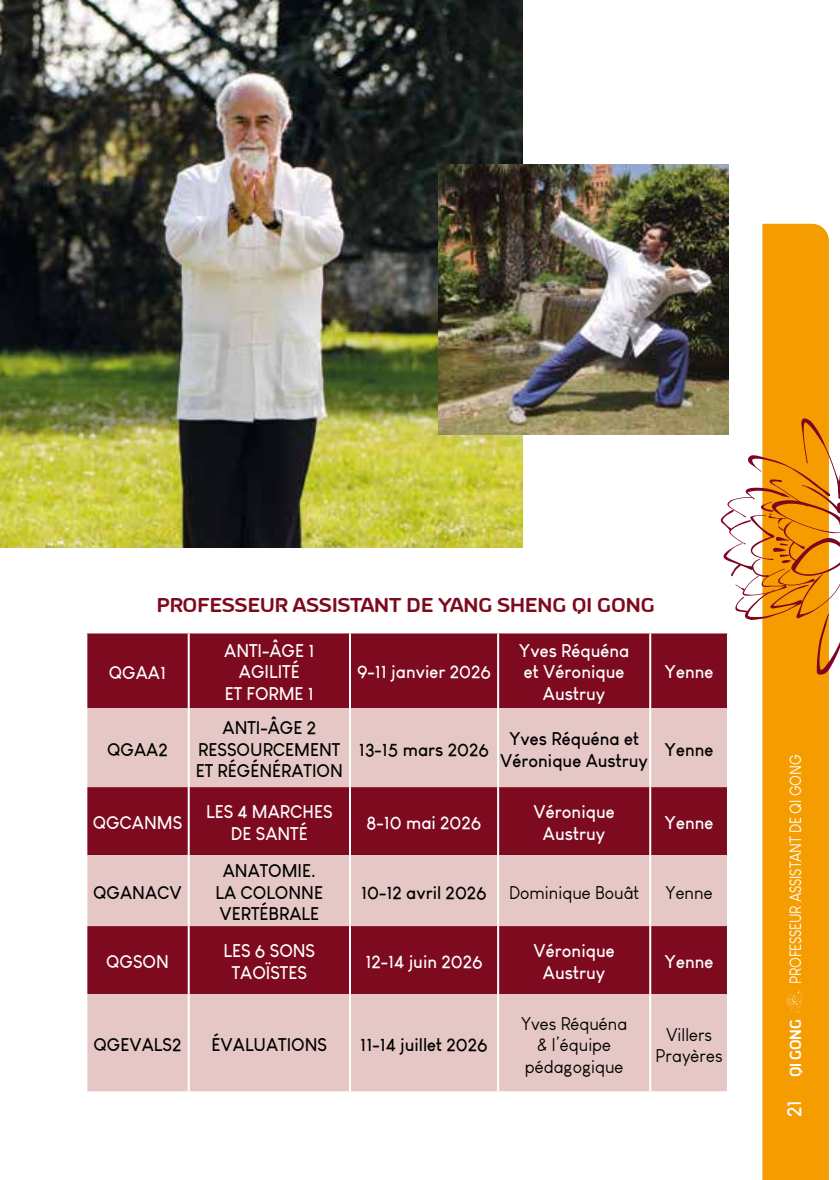
<style>
.page{position:relative;width:840px;height:1180px;background:#fff}
.page>*{position:absolute;margin:0;border:0;box-sizing:border-box;transform-origin:0 0}
.t1{font:700 20px "Byom";color:#7d0a1e}
.t2{font:700 18px/21.6px "Louis George Cafe";color:#fff;text-align:center;scale:.96 1}
.t3{font:700 18px/21.6px "Louis George Cafe";color:#000;text-align:center;scale:.96 1}
.t4{font:18px/21.6px "Louis George Cafe";color:#000;text-align:center;scale:.96 1}
.t5{font:16px "Louis George Cafe";letter-spacing:-.01em;color:#fff;scale:.89 1}
.t6{font:700 16px "Byom";letter-spacing:-.01em;color:#fff;scale:.89 1}
.s1{font-weight:400}
.s2{font-family:"Louis George Cafe";font-size:20px}
</style>
<div class="page">
<svg style="left:762px;top:224px;width:66px;height:955px;background:#f5a00c"></svg>
<svg style="left:785px;top:991px;width:15px;height:21px"></svg>
<svg style="left:720px;top:418px;width:119px;height:256px"></svg>
<div style="left:87px;top:633px;width:639px;height:75px;background:#7d0a1e"></div>
<svg style="left:87px;top:708px;width:639px;height:383px;background:#c0848a"></svg>
<hr style="left:188px;top:633px;width:2px;height:75px;background:#fff">
<hr style="left:349px;top:633px;width:2px;height:75px;background:#fff">
<hr style="left:497px;top:633px;width:2px;height:75px;background:#fff">
<hr style="left:650px;top:631px;width:78px;height:2px;background:#fff">
<hr style="left:649px;top:633px;width:2px;height:75px;background:#fff">
<hr style="left:726px;top:633px;width:2px;height:75px;background:#fff">
<hr style="left:188px;top:708px;width:2px;height:79px;background:#fff">
<hr style="left:349px;top:708px;width:2px;height:79px;background:#fff">
<hr style="left:497px;top:708px;width:2px;height:79px;background:#fff">
<hr style="left:649px;top:708px;width:2px;height:79px;background:#fff">
<hr style="left:188px;top:787px;width:2px;height:68px;background:#fff">
<hr style="left:349px;top:787px;width:2px;height:68px;background:#fff">
<hr style="left:497px;top:787px;width:2px;height:68px;background:#fff">
<hr style="left:649px;top:787px;width:2px;height:68px;background:#fff">
<hr style="left:188px;top:855px;width:2px;height:70px;background:#fff">
<hr style="left:349px;top:855px;width:2px;height:70px;background:#fff">
<hr style="left:497px;top:855px;width:2px;height:70px;background:#fff">
<hr style="left:649px;top:855px;width:2px;height:70px;background:#fff">
<hr style="left:188px;top:925px;width:2px;height:68px;background:#fff">
<hr style="left:349px;top:925px;width:2px;height:68px;background:#fff">
<hr style="left:497px;top:925px;width:2px;height:68px;background:#fff">
<hr style="left:649px;top:925px;width:2px;height:68px;background:#fff">
<hr style="left:188px;top:993px;width:2px;height:98px;background:#fff">
<hr style="left:349px;top:993px;width:2px;height:98px;background:#fff">
<hr style="left:497px;top:993px;width:2px;height:98px;background:#fff">
<hr style="left:649px;top:993px;width:2px;height:98px;background:#fff">
<img style="left:0;top:0;width:522px;height:547px">
<img style="left:438px;top:165px;width:290px;height:270px">
<p class="t1" style="left:157px;top:593px;width:499px">PROFESSEUR ASSISTANT DE YANG SHENG QI GONG</p>
<p class="t2" style="left:109px;top:661px;width:61px">QGAA1</p>
<p class="t2" style="left:224px;top:639px;width:95px">ANTI-ÂGE 1<br>AGILITÉ<br>ET FORME 1</p>
<p class="t2" style="left:357px;top:660px;width:141px">9-11 janvier 2026</p>
<p class="t2" style="left:518px;top:639px;width:117px">Yves Réquéna et Véronique<br>Austruy</p>
<p class="t2" style="left:664px;top:660px;width:52px">Yenne</p>
<p class="t3" style="left:107px;top:738px;width:64px">QGAA2</p>
<p class="t3" style="left:196px;top:716px;width:155px">ANTI-ÂGE 2<br>RESSOURCEMENT<br>ET RÉGÉNÉRATION</p>
<p class="t3" style="left:359px;top:738px;width:137px">13-15 mars 2026</p>
<p class="t3" style="left:500px;top:727px;width:155px">Yves Réquéna et<br>Véronique Austruy</p>
<p class="t3" style="left:664px;top:738px;width:52px">Yenne</p>
<p class="t2" style="left:93px;top:811px;width:95px">QGCANMS</p>
<p class="t2" style="left:206px;top:800px;width:133px">LES 4 MARCHES<br>DE SANTÉ</p>
<p class="t2" style="left:366px;top:811px;width:121px">8-10 mai 2026</p>
<p class="t2" style="left:533px;top:800px;width:86px">Véronique<br>Austruy</p>
<p class="t2" style="left:664px;top:811px;width:52px">Yenne</p>
<p class="t3" style="left:93px;top:881px;width:94px">QGANACV</p>
<p class="t3" style="left:215px;top:859px;width:113px">ANATOMIE.<br>LA COLONNE<br>VERTÉBRALE</p>
<p class="t3" style="left:361px;top:881px;width:291px">10-12 avril 2026 <span class="s1">Dominique Bouât</span></p>
<p class="t4" style="left:665px;top:881px;width:50px">Yenne</p>
<p class="t2" style="left:106px;top:950px;width:67px">QGSON</p>
<p class="t2" style="left:223px;top:939px;width:97px">LES 6 SONS<br>TAOÏSTES</p>
<p class="t2" style="left:365px;top:950px;width:123px">12-14 juin 2026</p>
<p class="t2" style="left:533px;top:939px;width:86px">Véronique<br>Austruy</p>
<p class="t2" style="left:664px;top:950px;width:52px">Yenne</p>
<p class="t3" style="left:94px;top:1033px;width:93px">QGEVALS2</p>
<p class="t3" style="left:211px;top:1033px;width:122px">ÉVALUATIONS</p>
<p class="t3" style="left:360px;top:1033px;width:134px">11-14 juillet 2026</p>
<p class="t4" style="left:521px;top:1012px;width:112px">Yves Réquéna &amp; l’équipe pédagogique</p>
<p class="t4" style="left:655px;top:1023px;width:71px">Villers<br>Prayères</p>
<p class="t5" style="left:785px;top:983px;width:255px;rotate:-90deg">Professeur assistant de Qi Gong</p>
<p class="t6" style="left:785px;top:1116px;width:111px;rotate:-90deg"><span class="s2">21</span> QI GONG</p>
</div>
